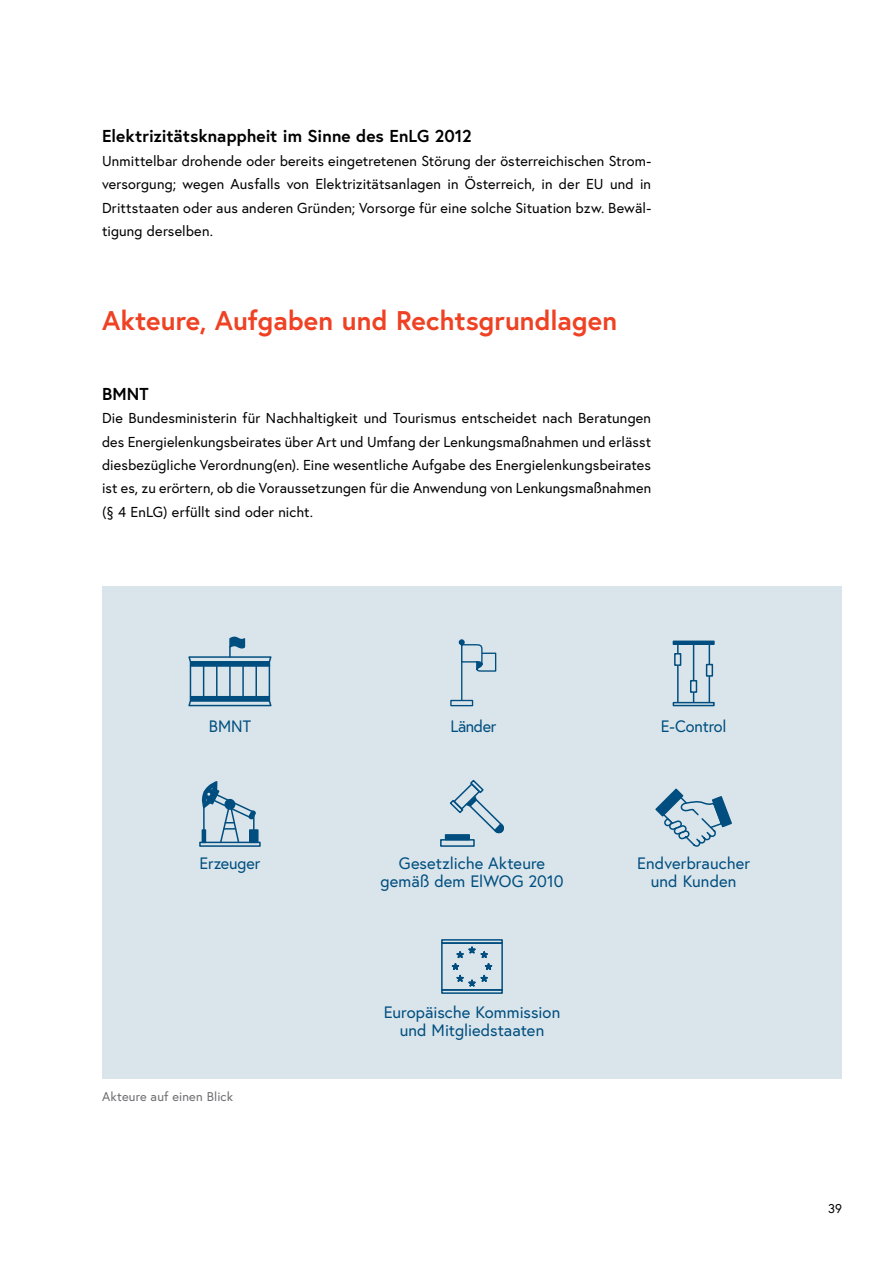
<style>
.page{position:relative;width:893px;height:1263px;background:#fff}
.page>*{position:absolute;margin:0;border:0;box-sizing:border-box;transform-origin:0 0}
.h2_ohne_Nummerierung{font:700 27px "Europa Austria";letter-spacing:.005em;color:#ef4123}
.h3_ohne_Nummerierung{font:700 17.25px "Europa Austria";letter-spacing:.005em;color:#000}
.t1{font:16.5px/18px "Europa Austria";color:#004e7f;text-align:center}
.p_Abstand_danach{font:14.4px/23.4px "Europa Austria";letter-spacing:.01em;color:#000;text-align:justify}
.t2{font:12.75px "Europa Austria";letter-spacing:.015em;color:#6d6e71}
.t3{font:12.75px "Europa Austria";color:#000}
</style>
<div class="page">
<div style="left:102px;top:587px;width:740px;height:492px;background:#dae5eb"></div>
<img style="left:188px;top:636px;width:544px;height:358px">
<h3 class="h3_ohne_Nummerierung" style="left:102px;top:125px;width:371px">Elektrizitätsknappheit im Sinne des EnLG 2012</h3>
<p class="p_Abstand_danach" style="left:102px;top:149px;width:551px">Unmittelbar drohende oder bereits eingetretenen Störung der österreichischen Strom&shy;versorgung; wegen Ausfalls von Elektrizitätsanlagen in Österreich, in der EU und in Drittstaaten oder aus anderen Gründen; Vorsorge für eine solche Situation bzw. Bewäl&shy;tigung derselben.</p>
<h2 class="h2_ohne_Nummerierung" style="left:102px;top:302px;width:517px">Akteure, Aufgaben und Rechtsgrundlagen</h2>
<h3 class="h3_ohne_Nummerierung" style="left:102px;top:382px;width:48px">BMNT</h3>
<p class="p_Abstand_danach" style="left:102px;top:406px;width:551px">Die Bundesministerin für Nachhaltigkeit und Tourismus entscheidet nach Beratungen des Energielenkungsbeirates über Art und Umfang der Lenkungsmaßnahmen und erlässt diesbezügliche Verordnung(en). Eine wesentliche Aufgabe des Energielenkungsbeirates ist es, zu erörtern, ob die Voraussetzungen für die Anwendung von Lenkungsmaßnahmen (§ 4 EnLG) erfüllt sind oder nicht.</p>
<p class="t1" style="left:209px;top:716px;width:44px">BMNT</p>
<p class="t1" style="left:450px;top:716px;width:47px">Länder</p>
<p class="t1" style="left:661px;top:716px;width:67px">E-Control</p>
<p class="t1" style="left:200px;top:854px;width:62px">Erzeuger</p>
<p class="t2" style="left:102px;top:1089px;width:132px">Akteure auf einen Blick</p>
<p class="t1" style="left:381px;top:854px;width:184px">Gesetzliche Akteure gemäß dem ElWOG 2010</p>
<p class="t1" style="left:637px;top:854px;width:114px">Endverbraucher und Kunden</p>
<p class="t1" style="left:384px;top:1003px;width:178px">Europäische Kommission und Mitgliedstaaten</p>
<p class="t3" style="left:828px;top:1200px;width:15px">39</p>
</div>
